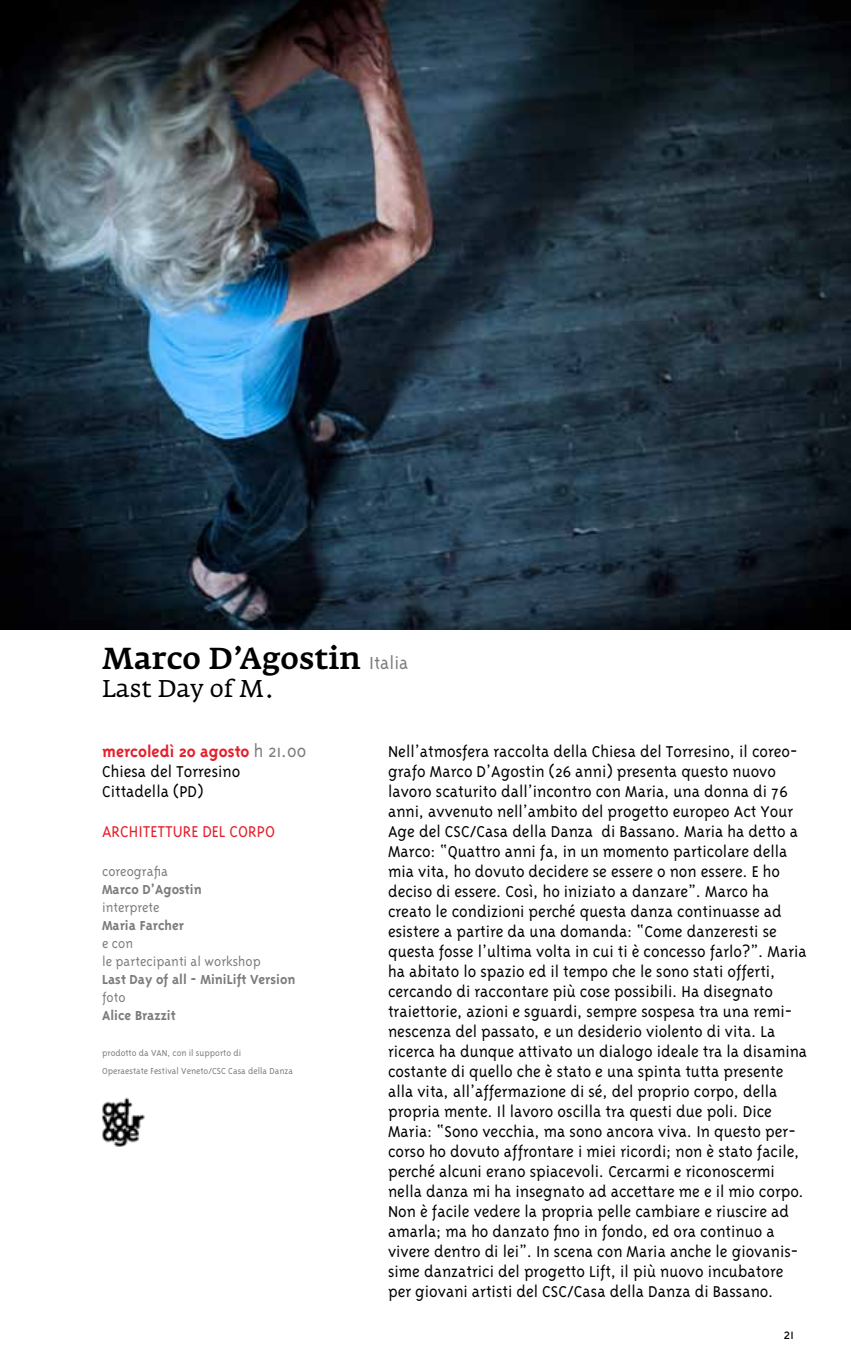
<style>
.page{position:relative;width:851px;height:1361px;background:#fff}
.page>*{position:absolute;margin:0;border:0;box-sizing:border-box;transform-origin:0 0}
.t1{font:500 30px "Fedra Serif A";color:#000}
.t2{font:24px "Fedra Serif A";color:#000}
.t3{font:300 18px/20px "Triplex";color:#000}
.t4{font:300 18px "Triplex";color:#e4202c}
.t5{font:300 16px "Triplex";color:#000}
.t6{font:700 15px "Triplex";color:#7b7c7e}
.t7{font:300 15px/18px "Triplex";color:#7b7c7e}
.t8{font:300 10px/18px "Triplex";color:#7b7c7e}
.s1{font-family:"Triplex";font-weight:300;font-size:20px;color:#7b7c7e}
.s2{font-weight:700;color:#e4202c}
.s3{font-size:20px;color:#7b7c7e}
</style>
<div class="page">
<img style="left:0;top:0;width:850px;height:629px">
<img style="left:102px;top:1097px;width:43px;height:50px">
<h1 class="t1" style="left:102px;top:641px;width:308px">Marco D’Agostin <span class="s1">Italia</span></h1>
<h2 class="t2" style="left:102px;top:674px;width:174px">Last Day of M.</h2>
<p class="t3" style="left:102px;top:741px;width:206px"><span class="s2">mercoledì 20 agosto</span> <span class="s3">h 21.00<br></span>Chiesa del Torresino<br>Cittadella (PD)</p>
<p class="t4" style="left:102px;top:821px;width:174px">ARCHITETTURE DEL CORPO</p>
<p class="t7" style="left:102px;top:862px;width:67px">coreografia</p>
<p class="t6" style="left:102px;top:881px;width:101px">Marco D’Agostin</p>
<p class="t7" style="left:102px;top:898px;width:59px">interprete</p>
<p class="t6" style="left:102px;top:917px;width:83px">Maria Farcher</p>
<p class="t7" style="left:102px;top:934px;width:160px">e con<br>le partecipanti al workshop</p>
<p class="t6" style="left:102px;top:971px;width:195px">Last Day of all - MiniLift Version</p>
<p class="t7" style="left:102px;top:988px;width:25px">foto</p>
<p class="t6" style="left:102px;top:1007px;width:75px">Alice Brazzit</p>
<p class="t8" style="left:102px;top:1044px;width:192px">prodotto da VAN, con il supporto di<br>Operaestate Festival Veneto/CSC Casa della Danza</p>
<p class="t3" style="left:388px;top:741px;width:420px">Nell’atmosfera raccolta della Chiesa del Torresino, il coreo&shy;grafo Marco D’Agostin (26 anni) presenta questo nuovo lavoro scaturito dall’incontro con Maria, una donna di 76 anni, avvenuto nell’ambito del progetto europeo Act Your Age del CSC/Casa della Danza di Bassano. Maria ha detto a Marco: “Quattro anni fa, in un momento particolare della mia vita, ho dovuto decidere se essere o non essere. E ho deciso di essere. Così, ho iniziato a danzare”. Marco ha creato le condizioni perché questa danza continuasse ad esistere a partire da una domanda: “Come danzeresti se questa fosse l’ultima volta in cui ti è concesso farlo?”. Maria ha abitato lo spazio ed il tempo che le sono stati offerti, cercando di raccontare più cose possibili. Ha disegnato traiettorie, azioni e sguardi, sempre sospesa tra una remi&shy;nescenza del passato, e un desiderio violento di vita. La ricerca ha dunque attivato un dialogo ideale tra la disamina costante di quello che è stato e una spinta tutta presente alla vita, all’affermazione di sé, del proprio corpo, della propria mente. Il lavoro oscilla tra questi due poli. Dice Maria: “Sono vecchia, ma sono ancora viva. In questo per&shy;corso ho dovuto affrontare i miei ricordi; non è stato facile, perché alcuni erano spiacevoli. Cercarmi e riconoscermi nella danza mi ha insegnato ad accettare me e il mio corpo.<br>Non è facile vedere la propria pelle cambiare e riuscire ad amarla; ma ho danzato fino in fondo, ed ora continuo a vivere dentro di lei”. In scena con Maria anche le giovanis&shy;sime danzatrici del progetto Lift, il più nuovo incubatore per giovani artisti del CSC/Casa della Danza di Bassano.</p>
<p class="t5" style="left:783px;top:1325px;width:12px">21</p>
</div>
